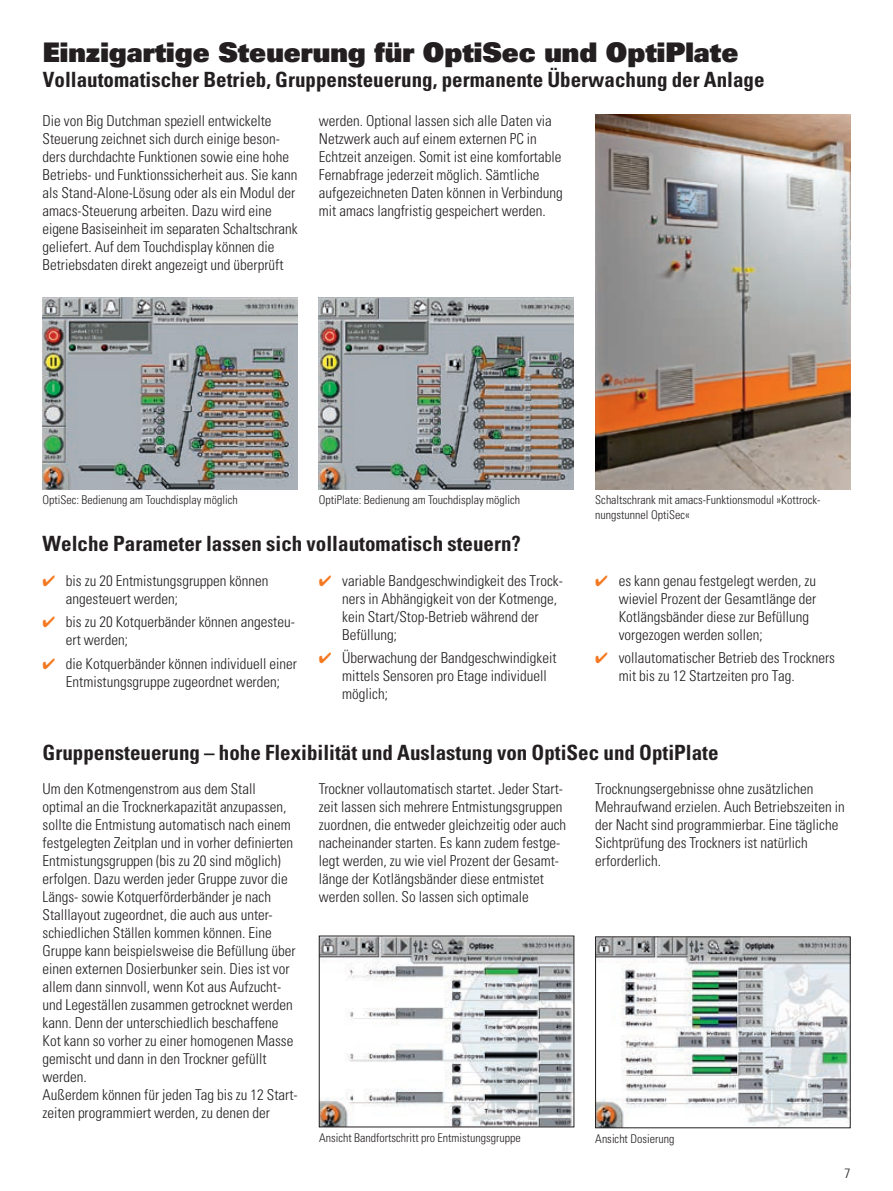
<style>
.page{position:relative;width:893px;height:1191px;background:#fff}
.page>*{position:absolute;margin:0;border:0;box-sizing:border-box;transform-origin:0 0}
.t1{font:27px "Univers LT Std X Black";color:#231f20}
.t2{font:700 condensed 21px "Univers LT Std";color:#231f20}
.t3{font:300 condensed 15px/18px "Univers LT Std";color:#231f20}
.t4{font:300 condensed 13.5px "Univers LT Std";color:#231f20}
.t5{font:300 condensed 12px/14.4px "Univers LT Std";color:#231f20}
.s1{color:#f47921}
</style>
<div class="page">
<img style="left:595px;top:115px;width:255px;height:374px">
<img style="left:43px;top:298px;width:255px;height:191px">
<img style="left:319px;top:298px;width:254px;height:191px">
<img style="left:597px;top:938px;width:251px;height:188px">
<img style="left:321px;top:937px;width:251px;height:188px">
<h1 class="t1" style="left:43px;top:35px;width:697px">Einzigartige Steuerung für OptiSec und OptiPlate</h1>
<h2 class="t2" style="left:43px;top:67px;width:723px">Vollautomatischer Betrieb, Gruppensteuerung, permanente Überwachung der Anlage</h2>
<p class="t3" style="left:43px;top:111px;width:257px">Die von Big Dutchman speziell entwickelte Steuerung zeichnet sich durch einige beson&shy;ders durchdachte Funktionen sowie eine hohe Betriebs- und Funktionssicherheit aus. Sie kann als Stand-Alone-Lösung oder als ein Modul der amacs-Steuerung arbeiten. Dazu wird eine eigene Basiseinheit im separaten Schaltschrank geliefert. Auf dem Touchdisplay können die Betriebsdaten direkt angezeigt und überprüft</p>
<p class="t3" style="left:319px;top:111px;width:245px">werden. Optional lassen sich alle Daten via Netzwerk auch auf einem externen PC in Echtzeit anzeigen. Somit ist eine komfortable Fernabfrage jederzeit möglich. Sämtliche aufgezeichneten Daten können in Verbindung mit amacs langfristig gespeichert werden.</p>
<p class="t5" style="left:43px;top:493px;width:197px">OptiSec: Bedienung am Touchdisplay möglich</p>
<p class="t5" style="left:319px;top:493px;width:203px">OptiPlate: Bedienung am Touchdisplay möglich</p>
<h2 class="t2" style="left:43px;top:531px;width:480px">Welche Parameter lassen sich vollautomatisch steuern?</h2>
<p class="t3" style="left:66px;top:571px;width:204px;text-indent:-23px"><span class="s1">✔</span> bis zu 20 Entmistungsgruppen können angesteuert werden;</p>
<p class="t3" style="left:66px;top:613px;width:231px;text-indent:-23px"><span class="s1">✔</span> bis zu 20 Kotquerbänder können angesteu&shy;ert werden;</p>
<p class="t3" style="left:43px;top:655px;width:256px;text-align:center"><span class="s1">✔</span> die Kotquerbänder können individuell einer<br>Entmistungsgruppe zugeordnet werden;</p>
<p class="t3" style="left:342px;top:571px;width:222px;text-indent:-23px"><span class="s1">✔</span> variable Bandgeschwindigkeit des Trock&shy;ners in Abhängigkeit von der Kotmenge, kein Start/Stop-Betrieb während der Befüllung;</p>
<p class="t3" style="left:342px;top:649px;width:216px;text-indent:-23px"><span class="s1">✔</span> Überwachung der Bandgeschwindigkeit mittels Sensoren pro Etage individuell möglich;</p>
<p class="t5" style="left:595px;top:493px;width:227px">Schaltschrank mit amacs-Funktionsmodul »Kottrock&shy;nungstunnel OptiSec«</p>
<p class="t3" style="left:619px;top:571px;width:199px;text-indent:-23px"><span class="s1">✔</span> es kann genau festgelegt werden, zu wieviel Prozent der Gesamtlänge der Kotlängsbänder diese zur Befüllung vorgezogen werden sollen;</p>
<p class="t3" style="left:619px;top:649px;width:218px;text-indent:-23px"><span class="s1">✔</span> vollautomatischer Betrieb des Trockners mit bis zu 12 Startzeiten pro Tag.</p>
<h2 class="t2" style="left:43px;top:739px;width:677px">Gruppensteuerung – hohe Flexibilität und Auslastung von OptiSec und OptiPlate</h2>
<p class="t3" style="left:43px;top:779px;width:257px">Um den Kotmengenstrom aus dem Stall optimal an die Trocknerkapazität anzupassen, sollte die Entmistung automatisch nach einem festgelegten Zeitplan und in vorher definierten Entmistungsgruppen (bis zu 20 sind möglich) erfolgen. Dazu werden jeder Gruppe zuvor die Längs-- sowie Kotquerförderbänder je nach Stalllayout zugeordnet, die auch aus unter&shy;schiedlichen Ställen kommen können. Eine Gruppe kann beispielsweise die Befüllung über einen externen Dosierbunker sein. Dies ist vor allem dann sinnvoll, wenn Kot aus Aufzucht&shy;und Legeställen zusammen getrocknet werden kann. Denn der unterschiedlich beschaffene Kot kann so vorher zu einer homogenen Masse gemischt und dann in den Trockner gefüllt werden.<br>Außerdem können für jeden Tag bis zu 12 Start&shy;zeiten programmiert werden, zu denen der</p>
<p class="t3" style="left:319px;top:779px;width:249px">Trockner vollautomatisch startet. Jeder Start&shy;zeit lassen sich mehrere Entmistungsgruppen zuordnen, die entweder gleichzeitig oder auch nacheinander starten. Es kann zudem festge&shy;legt werden, zu wie viel Prozent der Gesamt&shy;länge der Kotlängsbänder diese entmistet werden sollen. So lassen sich optimale</p>
<p class="t3" style="left:595px;top:779px;width:251px">Trocknungsergebnisse ohne zusätzlichen Mehraufwand erzielen. Auch Betriebszeiten in der Nacht sind programmierbar. Eine tägliche Sichtprüfung des Trockners ist natürlich erforderlich.</p>
<p class="t5" style="left:319px;top:1130px;width:203px">Ansicht Bandfortschritt pro Entmistungsgruppe</p>
<p class="t5" style="left:595px;top:1131px;width:81px">Ansicht Dosierung</p>
<p class="t4" style="left:844px;top:1165px;width:7px">7</p>
</div>
